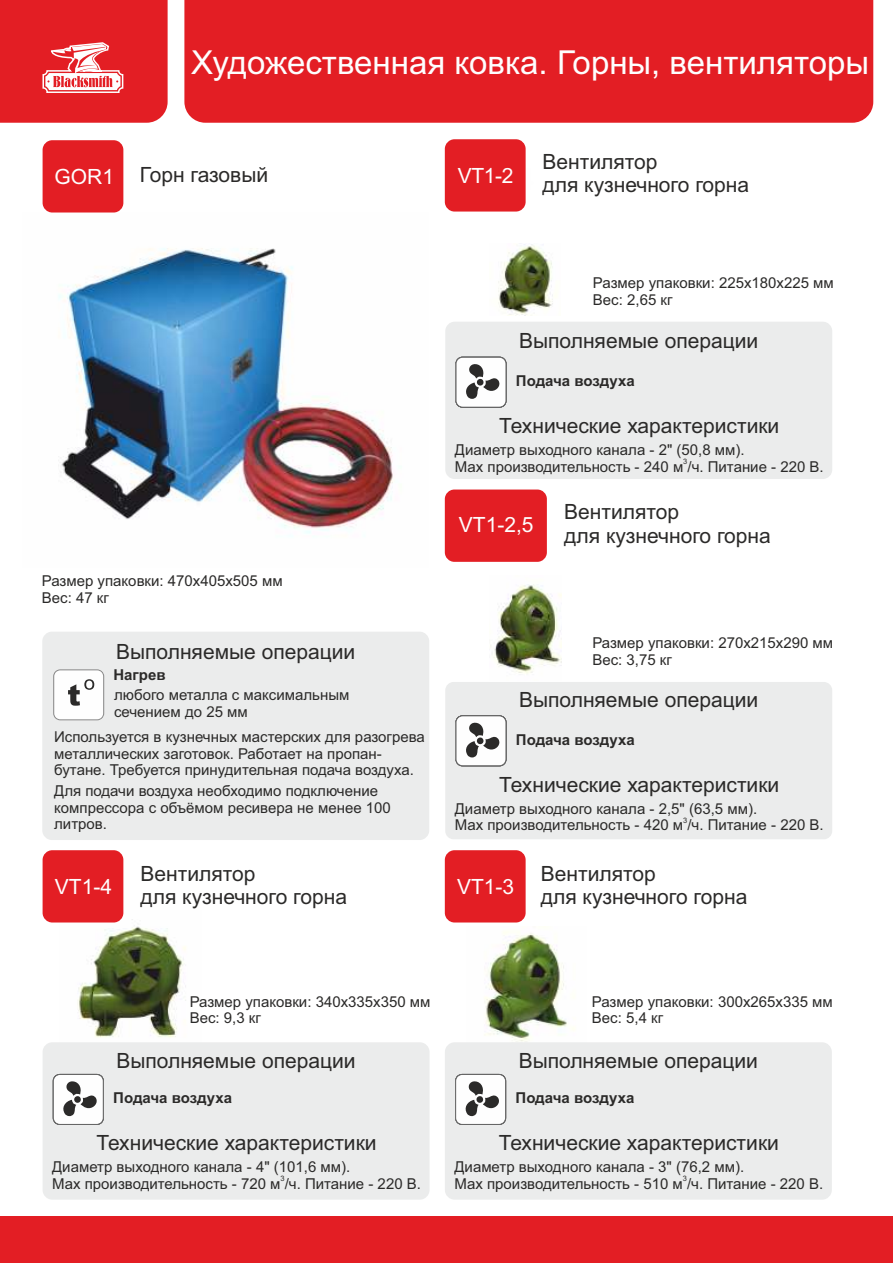
<style>
.page{position:relative;width:893px;height:1263px;background:#fff}
.page>*{position:absolute;margin:0;border:0;box-sizing:border-box;transform-origin:0 0}
.t1{font:33px "Arial";color:#fefefe}
.t2{font:28.95px "Adobe Heiti Std";color:#fefefe}
.t3{font:21px/23.4px "Arial";color:#2b2a29}
.t4{font:21px "Arial";color:#fefefe}
.t5{font:15px/16.8px "Arial";color:#2b2a29}
.t6{font:700 15px "Arial";color:#2b2a29}
.t7{font:7.5px "Arial";color:#2b2a29}
</style>
<div class="page">
<div style="left:184px;top:0;width:689px;height:123px;background:#e31e24"></div>
<img style="left:498px;top:244px;width:55px;height:71px">
<div style="left:445px;top:322px;width:387px;height:157px;background:#ebecec;border-radius:9px"></div>
<img style="left:485px;top:931px;width:90px;height:111px">
<img style="left:490px;top:584px;width:71px;height:90px">
<img style="left:58px;top:248px;width:335px;height:286px">
<div style="left:42px;top:632px;width:387px;height:208px;background:#ebecec;border-radius:10px"></div>
<svg style="left:53px;top:669px;width:51px;height:51px;background:#e5e5e5"></svg>
<div style="left:445px;top:139px;width:81px;height:73px;background:#e31e24;border-radius:10px"></div>
<svg style="left:455px;top:357px;width:51px;height:51px;background:#cbcbcb"></svg>
<div style="left:445px;top:489px;width:102px;height:73px;background:#e31e24;border-radius:10px"></div>
<div style="left:445px;top:850px;width:81px;height:72px;background:#e31e24;border-radius:10px"></div>
<img style="left:59px;top:910px;width:127px;height:128px">
<div style="left:0;top:1216px;width:893px;height:47px;background:#e31e24"></div>
<div style="left:43px;top:140px;width:80px;height:72px;background:#e31e24;border-radius:10px"></div>
<div style="left:445px;top:682px;width:387px;height:157px;background:#ebecec;border-radius:8px"></div>
<svg style="left:455px;top:715px;width:51px;height:51px;background:#cbcbcb"></svg>
<div style="left:445px;top:1042px;width:387px;height:157px;background:#ebecec;border-radius:10px"></div>
<svg style="left:455px;top:1074px;width:51px;height:51px;background:#cbcbcb"></svg>
<div style="left:43px;top:850px;width:80px;height:72px;background:#e31e24;border-radius:10px"></div>
<div style="left:43px;top:1042px;width:387px;height:157px;background:#ebecec;border-radius:10px"></div>
<svg style="left:53px;top:1074px;width:51px;height:51px;background:#cbcbcb"></svg>
<svg style="left:0;top:0;width:168px;height:123px;background:#e53338"></svg>
<h3 class="t4" style="left:55px;top:169px;width:61px">GOR1</h3>
<h1 class="t1" style="left:191px;top:50px;width:680px">Художественная ковка. Горны, вентиляторы</h1>
<h3 class="t3" style="left:140px;top:165px;width:130px">Горн газовый</h3>
<h2 class="t2" style="left:457px;top:164px;width:78px">VT1-4</h2>
<h3 class="t4" style="left:458px;top:168px;width:57px">VT1-2</h3>
<h3 class="t3" style="left:543px;top:152px;width:208px">Вентилятор<br>для кузнечного горна</h3>
<p class="t5" style="left:593px;top:276px;width:242px">Размер упаковки: 225х180х225 мм<br>Вес: 2,65 кг</p>
<h3 class="t3" style="left:519px;top:331px;width:241px">Выполняемые операции</h3>
<p class="t6" style="left:516px;top:375px;width:120px">Подача воздуха</p>
<h3 class="t3" style="left:499px;top:416px;width:282px">Технические характеристики</h3>
<p class="t5" style="left:455px;top:443px;width:291px">Диаметр выходного канала - 2" (50,8 мм).</p>
<p class="t7" style="left:683px;top:459px;width:6px">3</p>
<p class="t5" style="left:455px;top:459px;width:370px">Мах производительность - 240 м /ч. Питание - 220 В.</p>
<h2 class="t2" style="left:466px;top:512px;width:78px">VT1-4</h2>
<h3 class="t3" style="left:564px;top:502px;width:208px">Вентилятор<br>для кузнечного горна</h3>
<h3 class="t4" style="left:459px;top:516px;width:76px">VT1-2,5</h3>
<p class="t5" style="left:42px;top:574px;width:242px">Размер упаковки: 470х405х505 мм<br>Вес: 47 кг</p>
<h3 class="t3" style="left:116px;top:642px;width:241px">Выполняемые операции</h3>
<p class="t6" style="left:113px;top:669px;width:54px">Нагрев</p>
<p class="t5" style="left:114px;top:688px;width:237px">любого металла с максимальным сечением до 25 мм</p>
<p class="t5" style="left:54px;top:730px;width:372px;line-height:16.4px">Используется в кузнечных мастерских для разогрева металлических заготовок. Работает на пропан&shy;бутане. Требуется принудительная подача воздуха.</p>
<p class="t5" style="left:54px;top:784px;width:338px;line-height:16.4px">Для подачи воздуха необходимо подключение компрессора с объёмом ресивера не менее 100 литров.</p>
<h3 class="t4" style="left:55px;top:879px;width:59px">VT1-4</h3>
<h3 class="t3" style="left:141px;top:864px;width:208px">Вентилятор<br>для кузнечного горна</h3>
<p class="t5" style="left:592px;top:636px;width:242px">Размер упаковки: 270х215х290 мм<br>Вес: 3,75 кг</p>
<h3 class="t3" style="left:519px;top:690px;width:241px">Выполняемые операции</h3>
<p class="t6" style="left:516px;top:734px;width:120px">Подача воздуха</p>
<h3 class="t3" style="left:499px;top:774px;width:282px">Технические характеристики</h3>
<p class="t5" style="left:455px;top:801px;width:304px">Диаметр выходного канала - 2,5" (63,5 мм).</p>
<p class="t7" style="left:683px;top:817px;width:6px">3</p>
<p class="t5" style="left:455px;top:818px;width:370px">Мах производительность - 420 м /ч. Питание - 220 В.</p>
<h3 class="t4" style="left:457px;top:878px;width:59px">VT1-3</h3>
<h3 class="t3" style="left:541px;top:864px;width:208px">Вентилятор<br>для кузнечного горна</h3>
<p class="t5" style="left:190px;top:994px;width:242px">Размер упаковки: 340х335х350 мм<br>Вес: 9,3 кг</p>
<p class="t5" style="left:592px;top:994px;width:242px">Размер упаковки: 300х265х335 мм<br>Вес: 5,4 кг</p>
<h3 class="t3" style="left:116px;top:1050px;width:241px">Выполняемые операции</h3>
<h3 class="t3" style="left:519px;top:1050px;width:241px">Выполняемые операции</h3>
<p class="t6" style="left:113px;top:1092px;width:120px">Подача воздуха</p>
<h3 class="t3" style="left:96px;top:1133px;width:282px">Технические характеристики</h3>
<p class="t5" style="left:52px;top:1160px;width:300px">Диаметр выходного канала - 4" (101,6 мм).</p>
<p class="t7" style="left:281px;top:1176px;width:6px">3</p>
<p class="t5" style="left:52px;top:1176px;width:370px">Мах производительность - 720 м /ч. Питание - 220 В.</p>
<p class="t6" style="left:516px;top:1092px;width:120px">Подача воздуха</p>
<h3 class="t3" style="left:499px;top:1133px;width:282px">Технические характеристики</h3>
<p class="t5" style="left:454px;top:1160px;width:291px">Диаметр выходного канала - 3" (76,2 мм).</p>
<p class="t7" style="left:683px;top:1176px;width:6px">3</p>
<p class="t5" style="left:454px;top:1176px;width:370px">Мах производительность - 510 м /ч. Питание - 220 В.</p>
</div>
